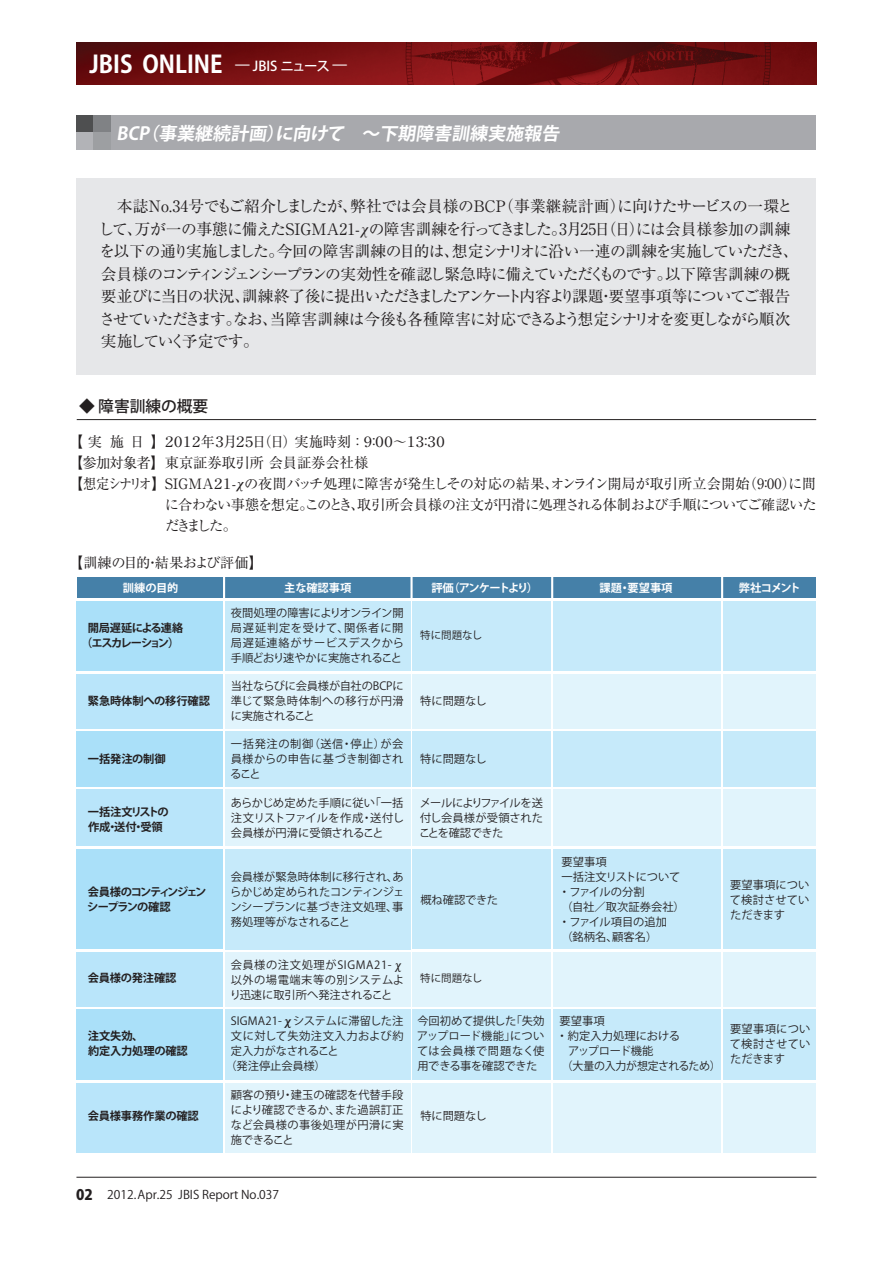
<style>
.page{position:relative;width:893px;height:1263px;background:#fff}
.page>*{position:absolute;margin:0;border:0;box-sizing:border-box;transform-origin:0 0}
.t1{font:700 24px "Koz Go Pro";color:#fff;scale:.95 1}
.t2{font:italic 700 17.85px "Koz Go Pro";color:#fff}
.t3{font:15.75px/22.5px "Ryumin Pro";letter-spacing:-.06em;color:#231f20}
.t4{font:500 15.75px "Koz Go Pro";color:#231f20}
.t5{font:14.25px "Ryumin Pro";letter-spacing:-.025em;color:#231f20}
.t6{font:14.25px "Ryumin Pro";letter-spacing:-.05em;color:#231f20}
.t7{font:14.25px "Ryumin Pro";letter-spacing:-.305em;color:#231f20}
.t8{font:14.25px "Ryumin Pro";letter-spacing:-.005em;color:#231f20}
.t9{font:14.25px "Ryumin Pro";letter-spacing:-.03em;color:#231f20}
.t10{font:12px "Koz Go Pro";color:#231f20}
.t11{font:11.25px/15px "Koz Go Pro";color:#231f20;text-align:justify}
.t12{font:700 11.25px/15px "Koz Go Pro";letter-spacing:-.025em;color:#231f20}
.t13{font:700 11.25px "Koz Go Pro";letter-spacing:-.02em;color:#fff}
.t14{font:700 11.25px/15px "Koz Go Pro";letter-spacing:-.11em;color:#231f20}
.t15{font:700 11.25px/15px "Koz Go Pro";letter-spacing:-.095em;color:#231f20}
.t16{font:11.25px "Koz Go Pro";letter-spacing:.05em;color:#231f20}
.t17{font:11.25px "Koz Go Pro";letter-spacing:-.02em;color:#231f20}
.t18{font:700 11.25px "Koz Go Pro";letter-spacing:-.13em;color:#fff}
.t19{font:11.25px "Koz Go Pro";letter-spacing:-.03em;color:#231f20}
.t20{font:11.25px "Koz Go Pro";letter-spacing:-.025em;color:#231f20}
.t21{font:10.5px "Koz Go Pro";color:#231f20}
.s1{font-weight:500;font-size:13.5px}
.s2{font-weight:700}
.s3{font-family:"Koz Min Pro";font-weight:700}
.s4{font-family:"Koz Min Pro";font-weight:800}
.s5{font-weight:800;font-size:14.4px}
</style>
<div class="page">
<hr style="left:76px;top:1177px;width:740px;height:1px;background:#231f20">
<img style="left:77px;top:43px;width:739px;height:42px">
<div style="left:77px;top:116px;width:739px;height:34px;background:#a8a9ad"></div>
<div style="left:77px;top:116px;width:17px;height:17px;background:#4e4f50"></div>
<div style="left:94px;top:116px;width:17px;height:17px;background:#808285"></div>
<div style="left:77px;top:133px;width:17px;height:17px;background:#b2b3b7"></div>
<div style="left:94px;top:133px;width:17px;height:17px;background:#9d9fa2"></div>
<div style="left:77px;top:178px;width:739px;height:196px;background:#e6e7e9"></div>
<hr style="left:77px;top:419px;width:739px;height:1px;background:#231f20">
<div style="left:78px;top:577px;width:738px;height:21px;background:#4580a8"></div>
<div style="left:77px;top:601px;width:146px;height:70px;background:#aae0f9"></div>
<div style="left:225px;top:601px;width:185px;height:70px;background:#c6eafa"></div>
<div style="left:412px;top:601px;width:139px;height:70px;background:#c6eafa"></div>
<div style="left:553px;top:601px;width:168px;height:70px;background:#c6eafa"></div>
<div style="left:723px;top:601px;width:93px;height:70px;background:#c6eafa"></div>
<div style="left:77px;top:674px;width:146px;height:54px;background:#b9e5fa"></div>
<div style="left:225px;top:674px;width:185px;height:54px;background:#e1f4fc"></div>
<div style="left:412px;top:674px;width:139px;height:54px;background:#e1f4fc"></div>
<div style="left:553px;top:674px;width:168px;height:54px;background:#e1f4fc"></div>
<div style="left:723px;top:674px;width:93px;height:54px;background:#e1f4fc"></div>
<div style="left:77px;top:731px;width:146px;height:56px;background:#aae0f9"></div>
<div style="left:225px;top:731px;width:185px;height:56px;background:#c6eafa"></div>
<div style="left:412px;top:731px;width:139px;height:56px;background:#c6eafa"></div>
<div style="left:553px;top:731px;width:168px;height:56px;background:#c6eafa"></div>
<div style="left:723px;top:731px;width:93px;height:56px;background:#c6eafa"></div>
<div style="left:77px;top:790px;width:146px;height:56px;background:#b9e5fa"></div>
<div style="left:225px;top:790px;width:185px;height:56px;background:#e1f4fc"></div>
<div style="left:412px;top:790px;width:139px;height:56px;background:#e1f4fc"></div>
<div style="left:553px;top:790px;width:168px;height:56px;background:#e1f4fc"></div>
<div style="left:723px;top:790px;width:93px;height:56px;background:#e1f4fc"></div>
<div style="left:77px;top:849px;width:146px;height:100px;background:#aae0f9"></div>
<div style="left:225px;top:849px;width:185px;height:100px;background:#c6eafa"></div>
<div style="left:412px;top:849px;width:139px;height:100px;background:#c6eafa"></div>
<div style="left:553px;top:849px;width:168px;height:100px;background:#c6eafa"></div>
<div style="left:723px;top:849px;width:93px;height:100px;background:#c6eafa"></div>
<div style="left:77px;top:952px;width:146px;height:54px;background:#b9e5fa"></div>
<div style="left:225px;top:952px;width:185px;height:54px;background:#e1f4fc"></div>
<div style="left:412px;top:952px;width:139px;height:54px;background:#e1f4fc"></div>
<div style="left:553px;top:952px;width:168px;height:54px;background:#e1f4fc"></div>
<div style="left:723px;top:952px;width:93px;height:54px;background:#e1f4fc"></div>
<div style="left:77px;top:1009px;width:146px;height:71px;background:#aae0f9"></div>
<div style="left:77px;top:1083px;width:146px;height:70px;background:#b9e5fa"></div>
<div style="left:225px;top:1009px;width:185px;height:71px;background:#c6eafa"></div>
<div style="left:412px;top:1009px;width:139px;height:71px;background:#c6eafa"></div>
<div style="left:553px;top:1009px;width:168px;height:71px;background:#c6eafa"></div>
<div style="left:723px;top:1009px;width:93px;height:71px;background:#c6eafa"></div>
<div style="left:225px;top:1083px;width:185px;height:70px;background:#e1f4fc"></div>
<div style="left:412px;top:1083px;width:139px;height:70px;background:#e1f4fc"></div>
<div style="left:553px;top:1083px;width:168px;height:70px;background:#e1f4fc"></div>
<div style="left:723px;top:1083px;width:93px;height:70px;background:#e1f4fc"></div>
<hr style="left:223px;top:576px;width:2px;height:24px;background:#fff">
<hr style="left:410px;top:576px;width:3px;height:24px;background:#fff">
<hr style="left:551px;top:576px;width:2px;height:24px;background:#fff">
<hr style="left:721px;top:576px;width:2px;height:24px;background:#fff">
<h1 class="t1" style="left:90px;top:49px;width:273px">JBIS ONLINE <span class="s1">̶ JBIS ニュース ̶</span></h1>
<h2 class="t2" style="left:117px;top:122px;width:448px">BCP（事業継続計画）に向けて　～下期障害訓練実施報告</h2>
<p class="t3" style="left:98px;top:194px;width:701px">　本誌No.34号でもご紹介しましたが、弊社では会員様のBCP（事業継続計画）に向けたサービスの一環として、万が一の事態に備えたSIGMA21-χの障害訓練を行ってきました。3月25日（日）には会員様参加の訓練を以下の通り実施しました。今回の障害訓練の目的は、想定シナリオに沿い一連の訓練を実施していただき、会員様のコンティンジェンシープランの実効性を確認し緊急時に備えていただくものです。以下障害訓練の概要並びに当日の状況、訓練終了後に提出いただきましたアンケート内容より課題・要望事項等についてご報告させていただきます。なお、当障害訓練は今後も各種障害に対応できるよう想定シナリオを変更しながら順次実施していく予定です。</p>
<h3 class="t4" style="left:79px;top:396px;width:131px">◆ 障害訓練の概要</h3>
<p class="t7" style="left:69px;top:430px;width:381px">【 実 施 日 】２０１２年３月２５日（日）実施時刻 ：９：００～１３：３０</p>
<p class="t8" style="left:69px;top:451px;width:301px">【参加対象者】東京証券取引所 会員証券会社様</p>
<p class="t5" style="left:69px;top:472px;width:749px">【想定シナリオ】ＳＩＧＭＡ２１-<span class="s2">χ</span>の夜間バッチ処理に障害が発生しその対応の結果、オンライン開局が取引所立会開始（9：00）に間</p>
<p class="t6" style="left:165px;top:493px;width:653px">に合わない事態を想定。このとき、取引所会員様の注文が円滑に処理される体制および手順についてご確認いた</p>
<p class="t6" style="left:165px;top:514px;width:73px">だきました。</p>
<p class="t9" style="left:69px;top:551px;width:196px">【訓練の目的・結果および評価】</p>
<p class="t13" style="left:123px;top:581px;width:57px">訓練の目的</p>
<p class="t13" style="left:284px;top:581px;width:69px">主な確認事項</p>
<p class="t18" style="left:431px;top:581px;width:108px">評価（アンケートより）</p>
<p class="t13" style="left:599px;top:581px;width:75px">課題・要望事項</p>
<p class="t13" style="left:739px;top:581px;width:63px">弊社コメント</p>
<p class="t15" style="left:81px;top:621px;width:104px;text-indent:7px">開局遅延による連絡（エスカレーション）</p>
<p class="t11" style="left:231px;top:606px;width:175px">夜間処理の障害によりオンライン開局遅延判定を受けて、関係者に開局遅延連絡がサービスデスクから手順どおり速やかに実施されること</p>
<p class="t21" style="left:420px;top:629px;width:63px">特に問題なし</p>
<p class="t12" style="left:88px;top:694px;width:123px">緊急時体制への移行確認</p>
<p class="t12" style="left:88px;top:752px;width:79px">一括発注の制御</p>
<p class="t12" style="left:88px;top:805px;width:82px">一括注文リストの作成・送付・受領</p>
<p class="t14" style="left:87px;top:886px;width:121px">会員様のコンティンジェンシープランの確認</p>
<p class="t12" style="left:88px;top:971px;width:90px">会員様の発注確認</p>
<p class="t12" style="left:88px;top:1029px;width:101px">注文失効、<br>約定入力処理の確認</p>
<p class="t11" style="left:231px;top:679px;width:174px">当社ならびに会員様が自社のBCPに準じて緊急時体制への移行が円滑に実施されること</p>
<p class="t11" style="left:230px;top:737px;width:175px">一括発注の制御（送信・停止）が会員様からの申告に基づき制御されること</p>
<p class="t11" style="left:231px;top:795px;width:175px">あらかじめ定めた手順に従い「一括注文リストファイルを作成・送付し会員様が円滑に受領されること</p>
<p class="t11" style="left:230px;top:870px;width:176px">会員様が緊急時体制に移行され、あらかじめ定められたコンティンジェンシープランに基づき注文処理、事務処理等がなされること</p>
<p class="t11" style="left:230px;top:957px;width:176px">会員様の注文処理がSIGMA21-<span class="s3">χ</span>以外の場電端末等の別システムより迅速に取引所へ発注されること</p>
<p class="t11" style="left:231px;top:1014px;width:174px">SIGMA21-<span class="s4">χ</span>システムに滞留した注</p>
<p class="t16" style="left:231px;top:1029px;width:174px">文に対して失効注文入力および約</p>
<p class="t19" style="left:231px;top:1044px;width:109px">定入力がなされること</p>
<p class="t11" style="left:225px;top:1059px;width:102px">（発注停止会員様）</p>
<p class="t11" style="left:420px;top:694px;width:68px">特に問題なし</p>
<p class="t11" style="left:420px;top:752px;width:68px">特に問題なし</p>
<p class="t11" style="left:419px;top:795px;width:125px">メールによりファイルを送付し会員様が受領されたことを確認できた</p>
<p class="t11" style="left:420px;top:893px;width:79px">概ね確認できた</p>
<p class="t21" style="left:420px;top:971px;width:63px">特に問題なし</p>
<p class="t11" style="left:559px;top:855px;width:128px;text-align:left">要望事項<br>一括注文リストについて・ ファイルの分割<br>（自社／取次証券会社）・ ファイル項目の追加<br>（銘柄名、顧客名）</p>
<p class="t11" style="left:417px;top:1014px;width:129px">今回初めて提供した「失効アップロード機能」については会員様で問題なく使用できる事を確認できた</p>
<p class="t11" style="left:559px;top:1014px;width:47px">要望事項</p>
<p class="t11" style="left:557px;top:1029px;width:125px">・ 約定入力処理における</p>
<p class="t20" style="left:568px;top:1044px;width:87px">アップロード機能</p>
<p class="t17" style="left:561px;top:1059px;width:161px">（大量の入力が想定されるため）</p>
<p class="t11" style="left:730px;top:878px;width:81px">要望事項について検討させていただきます</p>
<p class="t11" style="left:730px;top:1022px;width:82px">要望事項について検討させていただきます</p>
<p class="t12" style="left:88px;top:1109px;width:112px">会員様事務作業の確認</p>
<p class="t11" style="left:231px;top:1088px;width:174px">顧客の預り・建玉の確認を代替手段により確認できるか、また過誤訂正など会員様の事後処理が円滑に実施できること</p>
<p class="t11" style="left:420px;top:1109px;width:68px">特に問題なし</p>
<p class="t10" style="left:76px;top:1187px;width:204px"><span class="s5">02　</span>2012.Apr.25 JBIS Report No.037</p>
</div>
